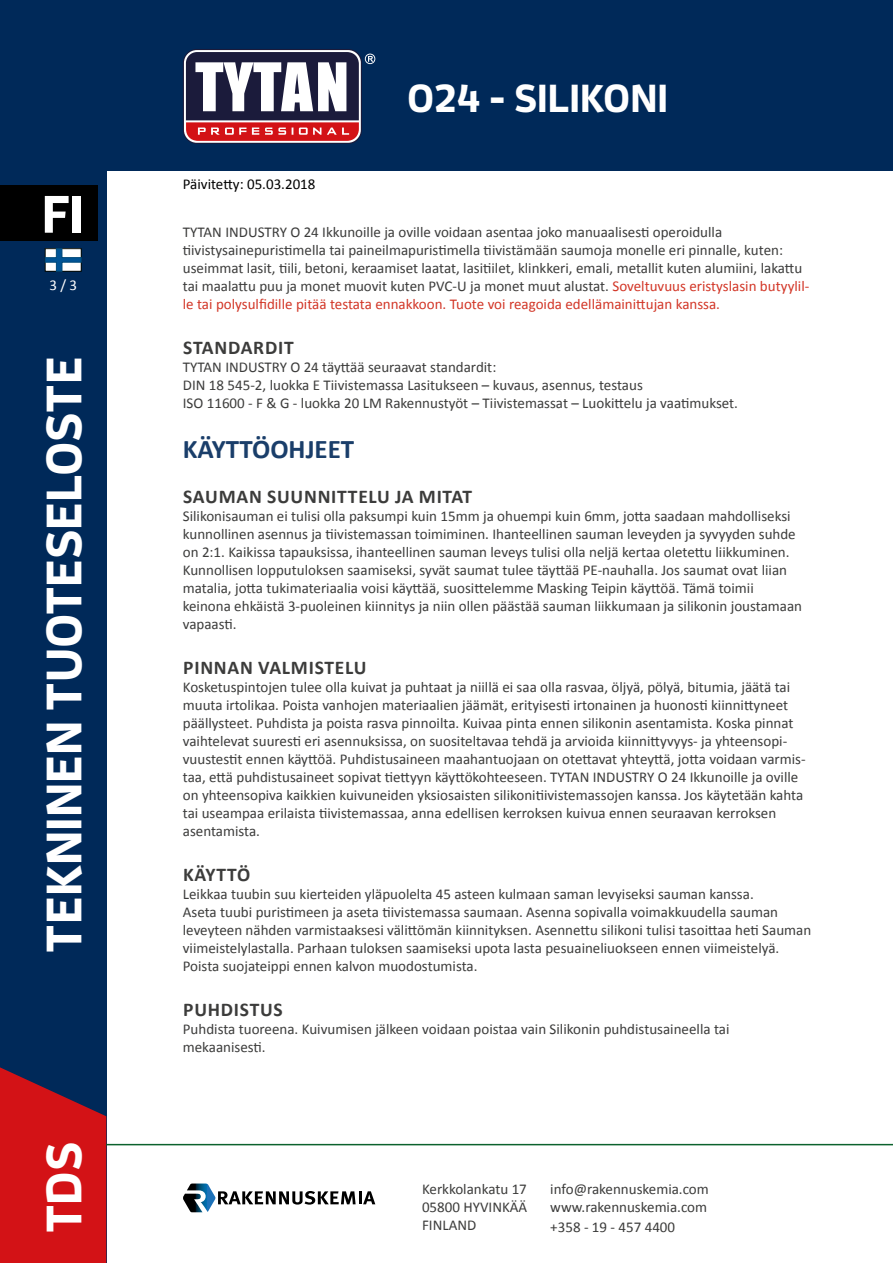
<style>
.page{position:relative;width:893px;height:1263px;background:#fff}
.page>*{position:absolute;margin:0;border:0;box-sizing:border-box;transform-origin:0 0}
.t1{font:700 52.5px "Enzo OT";color:#fff}
.t2{font:700 49.5px "Enzo OT";color:#fff}
.t3{font:700 39px "Enzo OT";color:#fff}
.technical_data_parag{font:700 27px "Calibri";color:#1a3e6a}
.technical_data_parag-2{font:700 19.5px "Calibri";letter-spacing:.04em;color:#3c3c3b}
.technical_data_parag-3{font:15px/18px "Calibri";color:#3c3c3b}
.t4{font:15px "Calibri";color:#000}
.t5{font:15px "Calibri";color:#fff}
.s1{color:#d23627}
</style>
<div class="page">
<div style="left:0;top:0;width:893px;height:170px;background:#002959"></div>
<div style="left:0;top:170px;width:106px;height:1093px;background:#002959"></div>
<svg style="left:0;top:1067px;width:106px;height:196px;background:#b8141e"></svg>
<hr style="left:106px;top:1144px;width:787px;height:1px;background:#0c622d">
<div style="left:0;top:186px;width:98px;height:55px;background:#000"></div>
<svg style="left:183px;top:49px;width:179px;height:95px"></svg>
<div style="left:184px;top:50px;width:177px;height:93px;background:#fff;border-radius:13px"></div>
<svg style="left:365px;top:54px;width:10px;height:10px"></svg>
<svg style="left:186px;top:52px;width:173px;height:89px"></svg>
<svg style="left:45px;top:248px;width:36px;height:23px"></svg>
<svg style="left:183px;top:1183px;width:192px;height:29px"></svg>
<h1 class="t1" style="left:42px;top:181px;width:44px">FI</h1>
<p class="t5" style="left:49px;top:276px;width:29px">3 / 3</p>
<h2 class="t2" style="left:33px;top:952px;width:597px;rotate:-90deg">TEKNINEN TUOTESELOSTE</h2>
<h2 class="t2" style="left:33px;top:1233px;width:93px;rotate:-90deg">TDS</h2>
<h3 class="t3" style="left:407px;top:73px;width:262px">O24 - SILIKONI</h3>
<p class="t4" style="left:183px;top:174px;width:134px">Päivitetty: 05.03.2018</p>
<p class="technical_data_parag-3" style="left:183px;top:223px;width:541px">TYTAN INDUSTRY O 24 Ikkunoille ja oville voidaan asentaa joko manuaalisesti operoidulla</p>
<p class="technical_data_parag-3" style="left:183px;top:241px;width:628px">tiivistysainepuristimella tai paineilmapuristimella tiivistämään saumoja monelle eri pinnalle, kuten: useimmat lasit, tiili, betoni, keraamiset laatat, lasitiilet, klinkkeri, emali, metallit kuten alumiini, lakattu tai maalattu puu ja monet muovit kuten PVC-U ja monet muut alustat. <span class="s1">Soveltuvuus eristyslasin butyylil&shy;le tai polysulfidille pitää testata ennakkoon. Tuote voi reagoida edellämainittujan kanssa.</span></p>
<p class="technical_data_parag-2" style="left:183px;top:335px;width:112px">STANDARDIT</p>
<p class="technical_data_parag-3" style="left:183px;top:358px;width:315px">TYTAN INDUSTRY O 24 täyttää seuraavat standardit:</p>
<p class="technical_data_parag-3" style="left:183px;top:376px;width:462px">DIN 18 545-2, luokka E Tiivistemassa Lasitukseen – kuvaus, asennus, testaus</p>
<p class="technical_data_parag-3" style="left:183px;top:394px;width:557px">ISO 11600 - F &amp; G - luokka 20 LM Rakennustyöt – Tiivistemassat – Luokittelu ja vaatimukset.</p>
<p class="technical_data_parag" style="left:183px;top:432px;width:173px">KÄYTTÖOHJEET</p>
<p class="technical_data_parag-2" style="left:183px;top:484px;width:290px">SAUMAN SUUNNITTELU JA MITAT</p>
<p class="technical_data_parag-3" style="left:183px;top:507px;width:609px">Silikonisauman ei tulisi olla paksumpi kuin 15mm ja ohuempi kuin 6mm, jotta saadaan mahdolliseksi</p>
<p class="technical_data_parag-3" style="left:183px;top:525px;width:614px">kunnollinen asennus ja tiivistemassan toimiminen. Ihanteellinen sauman leveyden ja syvyyden suhde on 2:1. Kaikissa tapauksissa, ihanteellinen sauman leveys tulisi olla neljä kertaa oletettu liikkuminen.<br>Kunnollisen lopputuloksen saamiseksi, syvät saumat tulee täyttää PE-nauhalla. Jos saumat ovat liian</p>
<p class="technical_data_parag-3" style="left:183px;top:579px;width:572px">matalia, jotta tukimateriaalia voisi käyttää, suosittelemme Masking Teipin käyttöä. Tämä toimii</p>
<p class="technical_data_parag-3" style="left:183px;top:597px;width:621px">keinona ehkäistä 3-puoleinen kiinnitys ja niin ollen päästää sauman liikkumaan ja silikonin joustamaan</p>
<p class="technical_data_parag-3" style="left:183px;top:615px;width:55px">vapaasti.</p>
<p class="technical_data_parag-2" style="left:183px;top:655px;width:185px">PINNAN VALMISTELU</p>
<p class="technical_data_parag-3" style="left:183px;top:678px;width:624px">Kosketuspintojen tulee olla kuivat ja puhtaat ja niillä ei saa olla rasvaa, öljyä, pölyä, bitumia, jäätä tai muuta irtolikaa. Poista vanhojen materiaalien jäämät, erityisesti irtonainen ja huonosti kiinnittyneet päällysteet. Puhdista ja poista rasva pinnoilta. Kuivaa pinta ennen silikonin asentamista. Koska pinnat vaihtelevat suuresti eri asennuksissa, on suositeltavaa tehdä ja arvioida kiinnittyvyys- ja yhteensopi&shy;vuustestit ennen käyttöä. Puhdistusaineen maahantuojaan on otettavat yhteyttä, jotta voidaan varmis&shy;taa, että puhdistusaineet sopivat tiettyyn käyttökohteeseen. TYTAN INDUSTRY O 24 Ikkunoille ja oville on yhteensopiva kaikkien kuivuneiden yksiosaisten silikonitiivistemassojen kanssa. Jos käytetään kahta tai useampaa erilaista tiivistemassaa, anna edellisen kerroksen kuivua ennen seuraavan kerroksen asentamista.</p>
<p class="technical_data_parag-2" style="left:183px;top:862px;width:69px">KÄYTTÖ</p>
<p class="technical_data_parag-3" style="left:183px;top:885px;width:572px">Leikkaa tuubin suu kierteiden yläpuolelta 45 asteen kulmaan saman levyiseksi sauman kanssa.</p>
<p class="technical_data_parag-3" style="left:183px;top:903px;width:630px">Aseta tuubi puristimeen ja aseta tiivistemassa saumaan. Asenna sopivalla voimakkuudella sauman leveyteen nähden varmistaaksesi välittömän kiinnityksen. Asennettu silikoni tulisi tasoittaa heti Sauman</p>
<p class="technical_data_parag-3" style="left:183px;top:939px;width:598px">viimeistelylastalla. Parhaan tuloksen saamiseksi upota lasta pesuaineliuokseen ennen viimeistelyä.<br>Poista suojateippi ennen kalvon muodostumista.</p>
<p class="technical_data_parag-2" style="left:183px;top:997px;width:101px">PUHDISTUS</p>
<p class="technical_data_parag-3" style="left:183px;top:1020px;width:548px">Puhdista tuoreena. Kuivumisen jälkeen voidaan poistaa vain Silikonin puhdistusaineella tai</p>
<p class="technical_data_parag-3" style="left:183px;top:1038px;width:84px">mekaanisesti.</p>
<p class="technical_data_parag-3" style="left:422px;top:1180px;width:107px;text-align:justify">Kerkkolankatu 17<br>05800 HYVINKÄÄ FINLAND</p>
<p class="technical_data_parag-3" style="left:550px;top:1180px;width:160px;line-height:18.6px;text-align:justify">info@rakennuskemia.com www.rakennuskemia.com +358 - 19 - 457 4400</p>
</div>
